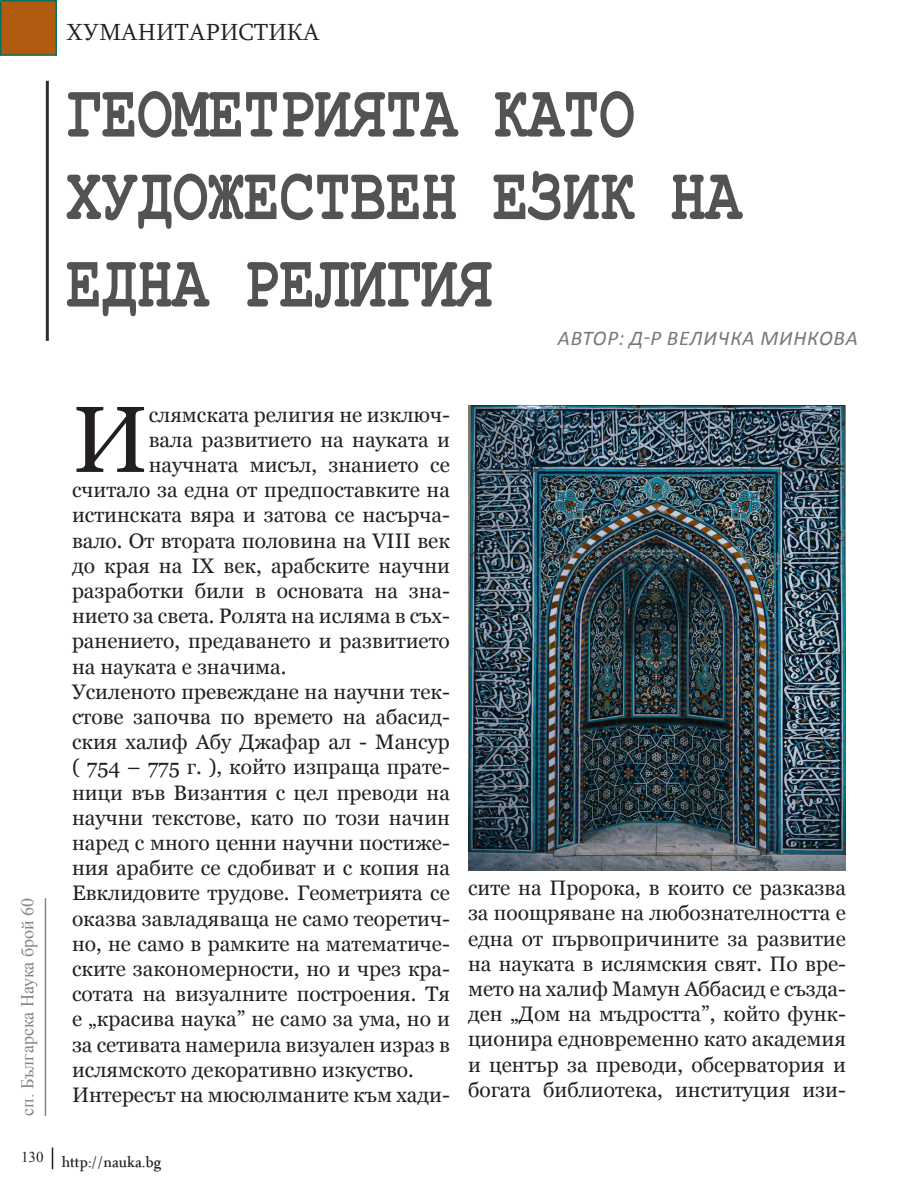
<style>
.page{position:relative;width:918px;height:1188px;background:#fff}
.page>*{position:absolute;margin:0;border:0;box-sizing:border-box;transform-origin:0 0}
.t1{font:93.75px "Georgia";color:#231f20}
.Нормален{font:700 75px/84.9px "Courier New";color:#535355;scale:.79 1}
.t2{font:23.85px "Sylfaen";color:#231f20}
.t3{font:22.5px "Microsoft Uighur";color:#231f20}
.t4{font:21px/25.2px "Georgia";color:#231f20;text-align:justify}
.Нормален-2{font:italic 21px "Calibri";letter-spacing:.04em;color:#76787b}
.t5{font:18px "Times New Roman";color:#6b6b6e}
.t6{font:15px "Times New Roman";color:#231f20}
</style>
<div class="page">
<svg style="left:52px;top:1148px;width:1px;height:21px"></svg>
<hr style="left:45px;top:898px;width:1px;height:218px;background:#6b6b6e">
<hr style="left:46px;top:81px;width:3px;height:260px;background:#2f2f2f">
<img style="left:468px;top:406px;width:378px;height:465px">
<div style="left:1px;top:1px;width:55px;height:54px;background:#b15b10"></div>
<div style="left:0;top:0;width:57px;height:56px;border:2px solid #007161"></div>
<p class="t2" style="left:67px;top:16px;width:255px">ХУМАНИТАРИСТИКА</p>
<p class="Нормален" style="left:66px;top:68px;width:857px">ГЕОМЕТРИЯТА КАТО<br>ХУДОЖЕСТВЕН ЕЗИК НА<br>ЕДНА РЕЛИГИЯ</p>
<p class="Нормален-2" style="left:558px;top:323px;width:302px">АВТОР: Д-Р ВЕЛИЧКА МИНКОВА</p>
<p class="t5" style="left:15px;top:1116px;width:219px;rotate:-90deg">сп. Българска Наука брой 60</p>
<p class="t6" style="left:21px;top:1147px;width:24px">130</p>
<p class="t1" style="left:72px;top:383px;width:78px">И</p>
<p class="t4" style="left:149px;top:402px;width:303px">слямската религия не изключ-</p>
<p class="t4" style="left:149px;top:427px;width:303px">вала развитието на науката и</p>
<p class="t4" style="left:149px;top:453px;width:303px">научната мисъл, знанието се</p>
<p class="t4" style="left:72px;top:478px;width:379px">считало за една от предпоставките на</p>
<p class="t4" style="left:72px;top:503px;width:379px">истинската вяра и затова се насърча-</p>
<p class="t4" style="left:72px;top:528px;width:379px">вало. От втората половина на VІІІ век</p>
<p class="t4" style="left:72px;top:553px;width:379px">до края на ІХ век, арабските научни</p>
<p class="t4" style="left:72px;top:579px;width:379px">разработки били в основата на зна-</p>
<p class="t4" style="left:72px;top:604px;width:379px">нието за света. Ролята на исляма в съх-</p>
<p class="t4" style="left:72px;top:629px;width:379px">ранението, предаването и развитието</p>
<p class="t4" style="left:72px;top:654px;width:216px">на науката е значима.</p>
<p class="t4" style="left:72px;top:679px;width:380px">Усиленото превеждане на научни тек&shy;стове започва по времето на абасид&shy;ския халиф Абу Джафар ал - Мансур ( 754 – 775 г. ), който изпраща прате&shy;ници във Византия с цел преводи на научни текстове, като по този начин наред с много ценни научни постиже&shy;ния арабите се сдобиват и с копия на Евклидовите трудове. Геометрията се оказва завладяваща не само теоретич&shy;но, не само в рамките на математиче&shy;ските закономерности, но и чрез кра&shy;сотата на визуалните построения. Тя е „красива наука” не само за ума, но и за сетивата намерила визуален израз в ислямското декоративно изкуство.</p>
<p class="t4" style="left:72px;top:1083px;width:379px">Интересът на мюсюлманите към хади-</p>
<p class="t4" style="left:468px;top:876px;width:380px">сите на Пророка, в които се разказва за поощряване на любознателността е една от първопричините за развитие на науката в ислямския свят. По вре&shy;мето на халиф Мамун Аббасид е създа&shy;ден „Дом на мъдростта”, който функ&shy;ционира едновременно като академия и център за преводи, обсерватория и богата библиотека, институция изи-</p>
<p class="t3" style="left:62px;top:1146px;width:101px">http://nauka.bg</p>
</div>
